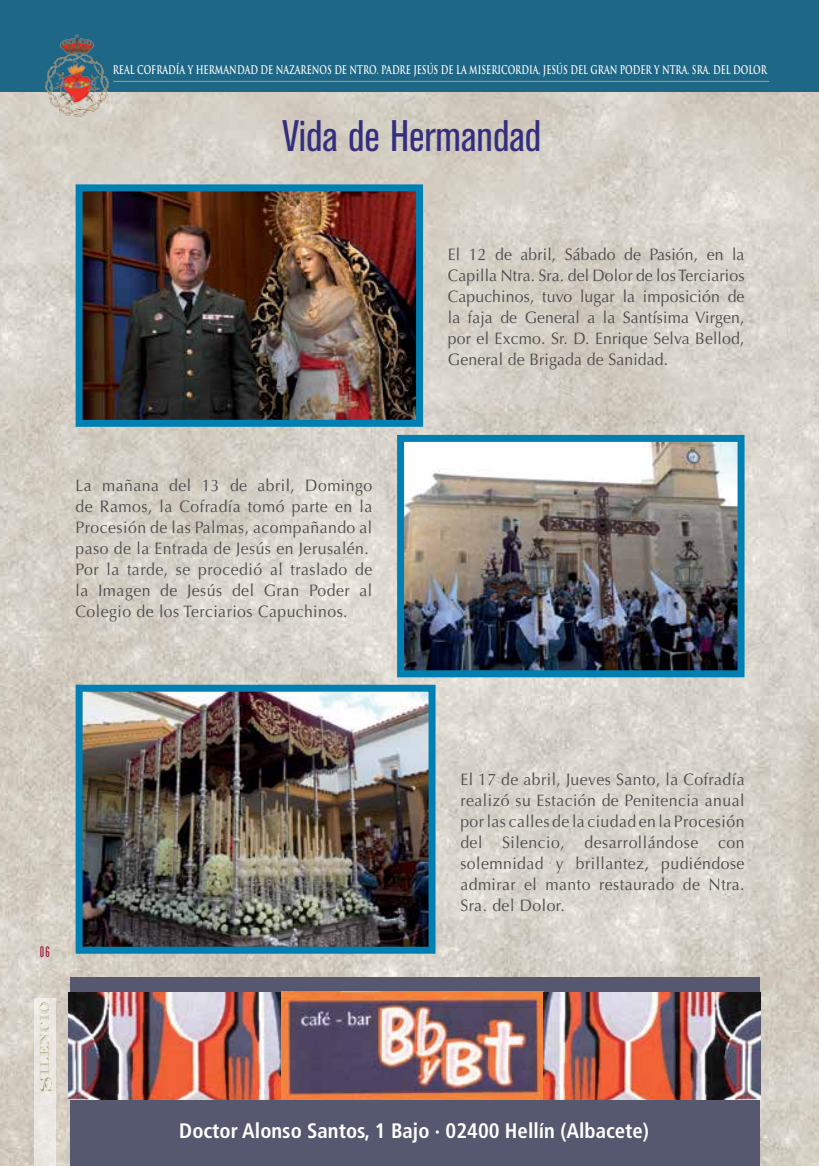
<style>
.page{position:relative;width:819px;height:1166px;background:#fff}
.page>*{position:absolute;margin:0;border:0;box-sizing:border-box;transform-origin:0 0}
.t1{font:condensed 43.75px "Akzidenz Grotesk BE";color:#342e7f}
.t2{font:700 condensed 21px "Frutiger";color:#fff}
.t3{font:16.62px/21px "Optima";letter-spacing:.03em;color:#4d4d4f;text-align:justify;scale:.95 1}
.t4{font:14.88px "Industria Solid A";color:#a31c41}
.t5{font:700 11.72px "Trajan";color:#fff;scale:.7 1}
</style>
<div class="page">
<img style="left:0;top:92px;width:819px;height:1074px">
<div style="left:0;top:0;width:819px;height:92px;background:#1f6786"></div>
<svg style="left:34px;top:998px;width:21px;height:168px;background:#e8e5de"></svg>
<img style="left:44px;top:34px;width:67px;height:84px">
<hr style="left:113px;top:81px;width:656px;height:1px;background:#b6a157">
<svg style="left:39px;top:1002px;width:10px;height:12px"></svg>
<div style="left:70px;top:978px;width:689px;height:188px;background:#55586e"></div>
<img style="left:69px;top:992px;width:691px;height:108px">
<img style="left:84px;top:192px;width:331px;height:227px">
<div style="left:76px;top:184px;width:347px;height:243px;border:7px solid #0080b2"></div>
<img style="left:84px;top:693px;width:343px;height:253px">
<div style="left:76px;top:685px;width:359px;height:269px;border:7px solid #0080b2"></div>
<img style="left:405px;top:443px;width:331px;height:226px">
<div style="left:397px;top:435px;width:347px;height:242px;border:7px solid #0080b2"></div>
<p class="t5" style="left:113px;top:62px;width:936px">REAL COFRADÍA Y HERMANDAD DE NAZARENOS DE NTRO. PADRE JESÚS DE LA MISERICORDIA, JESÚS DEL GRAN PODER Y NTRA. SRA. DEL DOLOR</p>
<h1 class="t1" style="left:282px;top:111px;width:260px">Vida de Hermandad</h1>
<p class="t3" style="left:76px;top:475px;width:314px;text-align:left">La mañana del 13 de abril, Domingo de Ramos, la Cofradía tomó parte en la Procesión de las Palmas, acompañando al paso de la Entrada de Jesús en Jerusalén.<br>Por la tarde, se procedió al traslado de la Imagen de Jesús del Gran Poder al Colegio de los Terciarios Capuchinos.</p>
<p class="t3" style="left:448px;top:244px;width:314px">El 12 de abril, Sábado de Pasión, en la Capilla Ntra. Sra. del Dolor de los Terciarios Capuchinos, tuvo lugar la imposición de la faja de General a la Santísima Virgen, por el Excmo. Sr. D. Enrique Selva Bellod, General de Brigada de Sanidad.</p>
<p class="t4" style="left:40px;top:943px;width:12px">06</p>
<p class="t3" style="left:460px;top:769px;width:300px">El 17 de abril, Jueves Santo, la Cofradía realizó su Estación de Penitencia anual por las calles de la ciudad en la Procesión del Silencio, desarrollándose con solemnidad y brillantez, pudiéndose admirar el manto restaurado de Ntra.<br>Sra. del Dolor.</p>
<p class="t2" style="left:179px;top:1118px;width:471px">Doctor Alonso Santos, 1 Bajo · 02400 Hellín (Albacete)</p>
</div>
